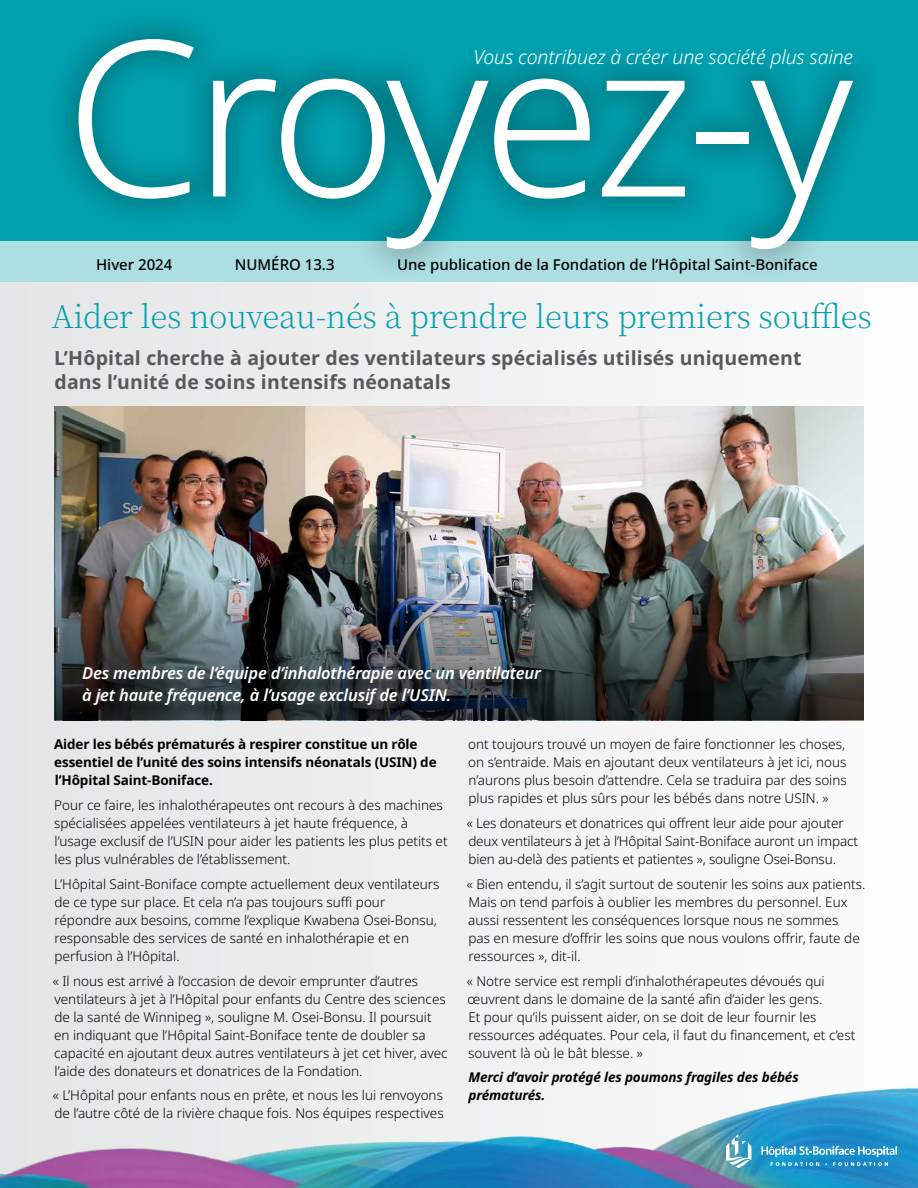
<style>
.page{position:relative;width:918px;height:1188px;background:#fff}
.page>*{position:absolute;margin:0;border:0;box-sizing:border-box;transform-origin:0 0}
.t1{font:300 217.5px "Noto Sans";letter-spacing:-.04em;color:#fff}
.t2{font:200 31.5px "Noto Serif JP";letter-spacing:-.01em;color:#00a0af}
.t3{font:700 19.5px/24px "Noto Sans";letter-spacing:.01em;color:#58595b}
.t4{font:italic 300 19.5px "Noto Sans";letter-spacing:-.01em;color:#fff}
.t5{font:italic 600 16.5px/22.5px "Noto Sans";letter-spacing:-.01em;color:#fff}
.t6{font:500 15px "Noto Sans";color:#000}
.t7{font:300 13.5px/18px "Noto Sans";color:#000}
.t8{font:700 13.5px/18px "Noto Sans";letter-spacing:-.01em;color:#000}
.t9{font:italic 700 13.5px/18px "Noto Sans";letter-spacing:-.01em;color:#000}
</style>
<div class="page">
<div style="left:0;top:282px;width:918px;height:906px;background:#f0f0f1"></div>
<div style="left:0;top:0;width:918px;height:242px;background:#00a0af"></div>
<div style="left:0;top:242px;width:918px;height:40px;background:#acdee2"></div>
<img style="left:54px;top:406px;width:810px;height:169px">
<img style="left:0;top:1056px;width:918px;height:132px">
<svg style="left:708px;top:1122px;width:189px;height:46px"></svg>
<img style="left:54px;top:575px;width:810px;height:145px">
<div style="left:86px;top:669px;width:473px;height:55px;background:#000;opacity:.75"></div>
<div style="left:44px;top:5px;width:842px;height:278px;background:#000;opacity:.25"></div>
<h1 class="t1" style="left:65px;top:-35px;width:789px">Croyez-y</h1>
<h3 class="t4" style="left:473px;top:43px;width:381px">Vous contribuez à créer une société plus saine</h3>
<p class="t6" style="left:96px;top:254px;width:78px">Hiver 2024</p>
<p class="t6" style="left:235px;top:254px;width:101px">NUMÉRO 13.3</p>
<p class="t6" style="left:397px;top:254px;width:422px">Une publication de la Fondation de l’Hôpital Saint-Boniface</p>
<h2 class="t2" style="left:51px;top:298px;width:822px">Aider les nouveau-nés à prendre leurs premiers souffles</h2>
<h3 class="t3" style="left:54px;top:346px;width:749px">L’Hôpital cherche à ajouter des ventilateurs spécialisés utilisés uniquement dans l’unité de soins intensifs néonatals</h3>
<p class="t5" style="left:82px;top:662px;width:460px">Des membres de l’équipe d’inhalothérapie avec un ventilateur à jet haute fréquence, à l’usage exclusif de l’USIN.</p>
<p class="t8" style="left:54px;top:736px;width:384px">Aider les bébés prématurés à respirer constitue un rôle essentiel de l’unité des soins intensifs néonatals (USIN) de l’Hôpital Saint-Boniface.</p>
<p class="t7" style="left:54px;top:797px;width:395px">Pour ce faire, les inhalothérapeutes ont recours à des machines spécialisées appelées ventilateurs à jet haute fréquence, à l’usage exclusif de l’USIN pour aider les patients les plus petits et les plus vulnérables de l’établissement.</p>
<p class="t7" style="left:54px;top:875px;width:387px">L’Hôpital Saint-Boniface compte actuellement deux ventilateurs de ce type sur place. Et cela n’a pas toujours suffi pour répondre aux besoins, comme l’explique Kwabena Osei-Bonsu, responsable des services de santé en inhalothérapie et en perfusion à l’Hôpital.</p>
<p class="t7" style="left:53px;top:972px;width:396px">« Il nous est arrivé à l’occasion de devoir emprunter d’autres ventilateurs à jet à l’Hôpital pour enfants du Centre des sciences de la santé de Winnipeg », souligne M. Osei-Bonsu. Il poursuit en indiquant que l’Hôpital Saint-Boniface tente de doubler sa capacité en ajoutant deux autres ventilateurs à jet cet hiver, avec l’aide des donateurs et donatrices de la Fondation.</p>
<p class="t7" style="left:53px;top:1087px;width:392px">« L’Hôpital pour enfants nous en prête, et nous les lui renvoyons de l’autre côté de la rivière chaque fois. Nos équipes respectives</p>
<p class="t7" style="left:468px;top:736px;width:380px">ont toujours trouvé un moyen de faire fonctionner les choses, on s’entraide. Mais en ajoutant deux ventilateurs à jet ici, nous n’aurons plus besoin d’attendre. Cela se traduira par des soins plus rapides et plus sûrs pour les bébés dans notre USIN. »</p>
<p class="t7" style="left:467px;top:815px;width:393px">« Les donateurs et donatrices qui offrent leur aide pour ajouter deux ventilateurs à jet à l’Hôpital Saint-Boniface auront un impact bien au-delà des patients et patientes », souligne Osei-Bonsu.</p>
<p class="t7" style="left:467px;top:875px;width:400px">« Bien entendu, il s’agit surtout de soutenir les soins aux patients.<br>Mais on tend parfois à oublier les membres du personnel. Eux aussi ressentent les conséquences lorsque nous ne sommes<br>pas en mesure d’offrir les soins que nous voulons offrir, faute de ressources », dit-il.</p>
<p class="t7" style="left:467px;top:972px;width:390px">« Notre service est rempli d’inhalothérapeutes dévoués qui œuvrent dans le domaine de la santé afin d’aider les gens.<br>Et pour qu’ils puissent aider, on se doit de leur fournir les ressources adéquates. Pour cela, il faut du financement, et c’est souvent là où le bât blesse. »</p>
<p class="t9" style="left:468px;top:1069px;width:332px">Merci d’avoir protégé les poumons fragiles des bébés prématurés.</p>
</div>
